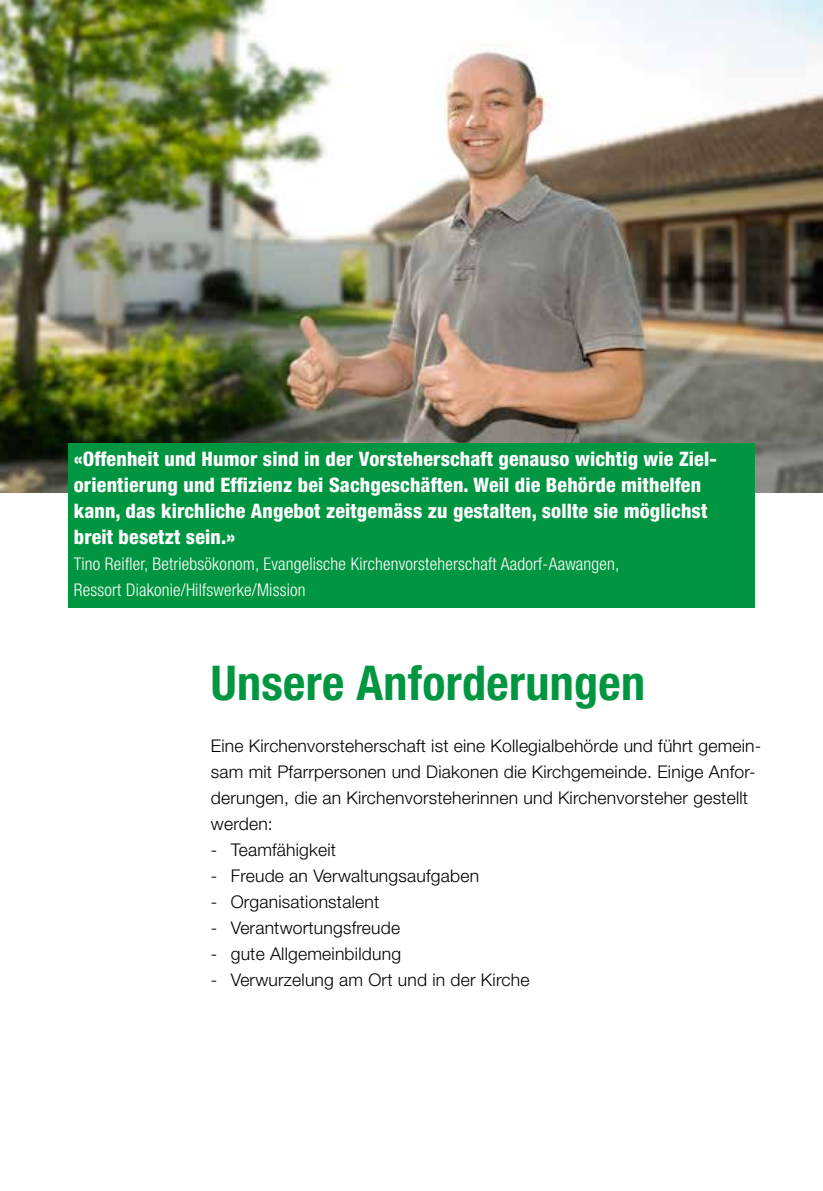
<style>
.page{position:relative;width:823px;height:1191px;background:#fff}
.page>*{position:absolute;margin:0;border:0;box-sizing:border-box;transform-origin:0 0}
.t1{font:700 condensed 48px "Helvetica Neue LT Std";letter-spacing:.005em;color:#009641}
.t2{font:800 condensed 20px/26px "Helvetica Neue LT Std";letter-spacing:.01em;color:#fff}
.t3{font:300 17.6px/26px "Helvetica Neue LT Std";letter-spacing:.01em;color:#000}
.t4{font:300 condensed 17.6px/26px "Helvetica Neue LT Std";letter-spacing:.01em;color:#fff}
</style>
<div class="page">
<img style="left:0;top:0;width:822px;height:492px">
<div style="left:68px;top:443px;width:686px;height:164px;background:#009641"></div>
<p class="t2" style="left:74px;top:446px;width:644px">«Offenheit und Humor sind in der Vorsteherschaft genauso wichtig wie Ziel&shy;orientierung und Effizienz bei Sachgeschäften. Weil die Behörde mithelfen kann, das kirchliche Angebot zeitgemäss zu gestalten, sollte sie möglichst breit besetzt sein.»</p>
<p class="t4" style="left:74px;top:551px;width:547px">Tino Reifler, Betriebsökonom, Evangelische Kirchenvorsteherschaft Aadorf-Aawangen,<br>Ressort Diakonie/Hilfswerke/Mission</p>
<h1 class="t1" style="left:211px;top:654px;width:435px">Unsere Anforderungen</h1>
<p class="t3" style="left:211px;top:732px;width:551px">Eine Kirchenvorsteherschaft ist eine Kollegialbehörde und führt gemein&shy;sam mit Pfarrpersonen und Diakonen die Kirchgemeinde. Einige Anfor&shy;derungen, die an Kirchenvorsteherinnen und Kirchenvorsteher gestellt werden:</p>
<p class="t3" style="left:211px;top:836px;width:127px">- Teamfähigkeit</p>
<p class="t3" style="left:211px;top:862px;width:269px">- Freude an Verwaltungsaufgaben</p>
<p class="t3" style="left:211px;top:888px;width:170px">- Organisationstalent</p>
<p class="t3" style="left:211px;top:914px;width:191px">- Verantwortungsfreude</p>
<p class="t3" style="left:211px;top:940px;width:191px">- gute Allgemeinbildung</p>
<p class="t3" style="left:211px;top:966px;width:320px">- Verwurzelung am Ort und in der Kirche</p>
</div>
